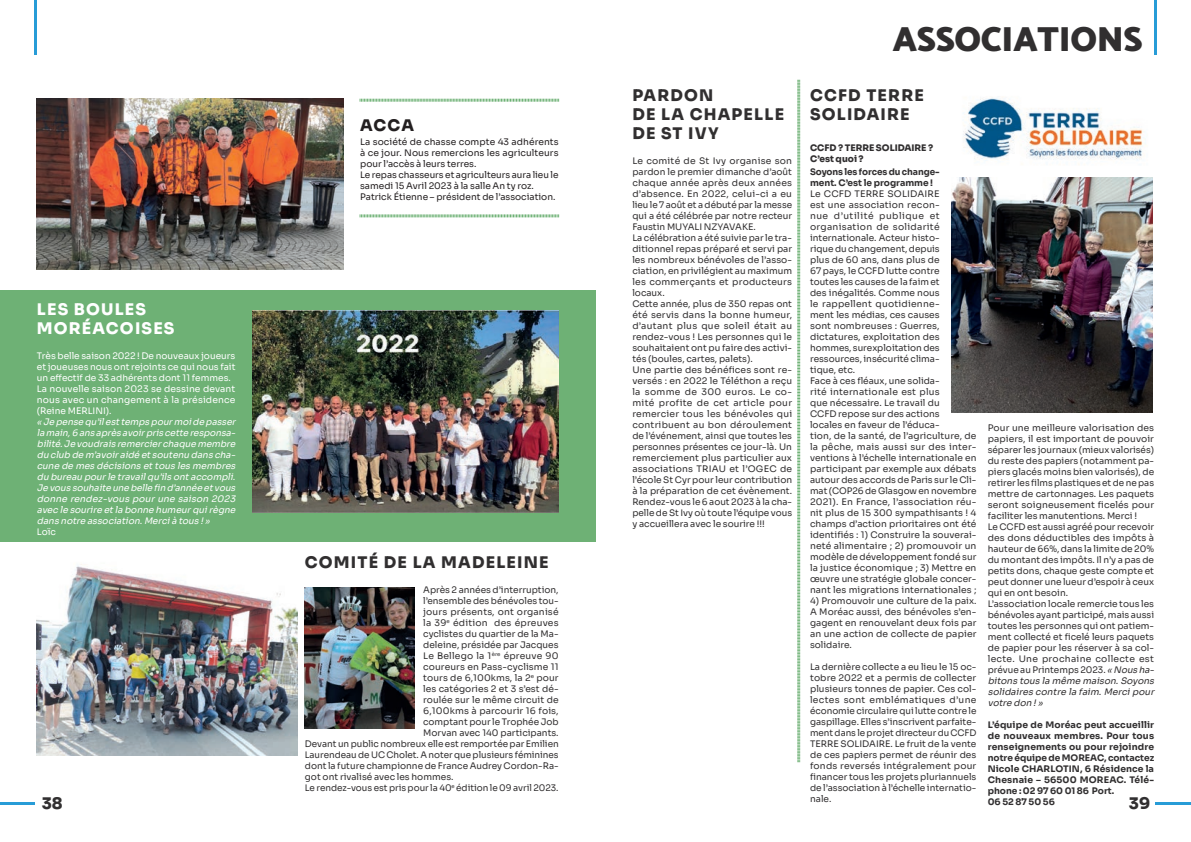
<style>
.page{position:relative;width:1191px;height:842px;background:#fff}
.page>*{position:absolute;margin:0;border:0;box-sizing:border-box;transform-origin:0 0}
.t1{font:900 35px "Catamaran";letter-spacing:-.01em;color:#312f30}
.Titre{font:800 16px/19.2px "Sora";letter-spacing:.075em;color:#312f30}
.Titre-2{font:800 16px/19.2px "Sora";letter-spacing:.075em;color:#fff}
.Titre-3{font:800 16px "Sora";color:#231f20}
.Texte_Courant{font:9px/11px "Sora";color:#312f30;text-align:justify}
.Texte_Courant-2{font:italic 9px/11px "Sora";color:#fff;text-align:justify}
.Texte_Courant-3{font:700 9px/11px "Sora";letter-spacing:.005em;color:#312f30}
.Texte_Courant-4{font:9px/11px "Sora";color:#231f20;text-align:justify}
.Texte_Courant-5{font:9px/11px "Sora";color:#fff;text-align:justify}
.Texte_Courant-6{font:9px "Sora";letter-spacing:.02em;color:#312f30}
.Sous_titre_1{font:800 9px/11px "Sora";color:#312f30}
.s1{font-style:italic}
</style>
<div class="page">
<hr style="left:34px;top:0;width:3px;height:54px;background:#289cd7">
<hr style="left:0;top:802px;width:35px;height:3px;background:#289cd7">
<hr style="left:1154px;top:0;width:3px;height:54px;background:#289cd7">
<hr style="left:1155px;top:802px;width:36px;height:3px;background:#289cd7">
<div style="left:0;top:290px;width:595px;height:251px;background:#6eb175"></div>
<img style="left:37px;top:99px;width:306px;height:171px">
<img style="left:252px;top:310px;width:306px;height:202px">
<img style="left:305px;top:587px;width:110px;height:142px">
<img style="left:37px;top:564px;width:261px;height:191px">
<svg style="left:360px;top:214px;width:199px;height:3px"></svg>
<svg style="left:360px;top:99px;width:199px;height:3px"></svg>
<img style="left:963px;top:98px;width:182px;height:67px">
<img style="left:951px;top:178px;width:202px;height:235px">
<svg style="left:797px;top:80px;width:3px;height:682px;background:#a4cea9"></svg>
<p class="t1" style="left:892px;top:13px;width:252px">ASSOCIATIONS</p>
<p class="Titre" style="left:810px;top:84px;width:115px">CCFD TERRE<br>SOLIDAIRE</p>
<p class="Sous_titre_1" style="left:810px;top:141px;width:125px">CCFD ? TERRE SOLIDAIRE ?<br>C’est quoi ?</p>
<p class="Texte_Courant-3" style="left:810px;top:166px;width:131px">Soyons les forces du change&shy;ment. C’est le programme !</p>
<p class="Texte_Courant" style="left:810px;top:188px;width:131px">Le CCFD TERRE SOLIDAIRE est une association recon&shy;nue d’utilité publique et organisation de solidarité internationale. Acteur histo&shy;rique du changement, depuis plus de 60 ans, dans plus de 67 pays, le CCFD lutte contre toutes les causes de la faim et des inégalités. Comme nous le rappellent quotidienne&shy;ment les médias, ces causes sont nombreuses : Guerres, dictatures, exploitation des hommes, surexploitation des ressources, insécurité clima&shy;tique, etc.</p>
<p class="Texte_Courant" style="left:810px;top:375px;width:168px;text-align:left">Face à ces fléaux, une solida-<br>rité internationale est plus<br>que nécessaire. Le travail du<br>CCFD repose sur des actions<br>locales en faveur de l’éduca-<br>tion, de la santé, de l’agriculture, de la pêche, mais aussi sur des inter&shy;ventions à l’échelle internationale en participant par exemple aux débats autour des accords de Paris sur le Cli&shy;mat (COP26 de Glasgow en novembre 2021). En France, l’association réu&shy;nit plus de 15 300 sympathisants ! 4 champs d’action prioritaires ont été identifiés : 1) Construire la souverai&shy;neté alimentaire ; 2) promouvoir un modèle de développement fondé sur la justice économique ; 3) Mettre en œuvre une stratégie globale concer&shy;nant les migrations internationales ;</p>
<p class="Texte_Courant" style="left:810px;top:595px;width:168px">4) Promouvoir une culture de la paix.<br>A Moréac aussi, des bénévoles s’en&shy;gagent en renouvelant deux fois par an une action de collecte de papier solidaire.</p>
<p class="Texte_Courant" style="left:810px;top:661px;width:168px">La dernière collecte a eu lieu le 15 oc&shy;tobre 2022 et a permis de collecter plusieurs tonnes de papier. Ces col&shy;lectes sont emblématiques d’une économie circulaire qui lutte contre le gaspillage. Elles s’inscrivent parfaite&shy;ment dans le projet directeur du CCFD TERRE SOLIDAIRE. Le fruit de la vente de ces papiers permet de réunir des fonds reversés intégralement pour financer tous les projets pluriannuels de l’association à l’échelle internatio&shy;nale.</p>
<p class="Titre" style="left:632px;top:84px;width:153px">PARDON<br>DE LA CHAPELLE<br>DE ST IVY</p>
<p class="Texte_Courant" style="left:632px;top:155px;width:161px">Le comité de St Ivy organise son pardon le premier dimanche d’août chaque année après deux années d’absence. En 2022, celui-ci a eu lieu le 7 août et a débuté par la messe qui a été célébrée par notre recteur Faustin MUYALI NZYAVAKE.</p>
<p class="Texte_Courant" style="left:632px;top:232px;width:161px">La célébration a été suivie par le tra&shy;ditionnel repas préparé et servi par les nombreux bénévoles de l’asso&shy;ciation, en privilégient au maximum les commerçants et producteurs locaux.</p>
<p class="Texte_Courant" style="left:632px;top:298px;width:161px">Cette année, plus de 350 repas ont été servis dans la bonne humeur, d’autant plus que soleil était au rendez-vous ! Les personnes qui le souhaitaient ont pu faire des activi&shy;tés (boules, cartes, palets).</p>
<p class="Texte_Courant" style="left:632px;top:364px;width:161px">Une partie des bénéfices sont re&shy;versés : en 2022 le Téléthon a reçu la somme de 300 euros. Le co&shy;mité profite de cet article pour remercier tous les bénévoles qui contribuent au bon déroulement de l’événement, ainsi que toutes les personnes présentes ce jour-là. Un remerciement plus particulier aux associations TRIAU et l’OGEC de l’école St Cyr pour leur contribution à la préparation de cet évènement.<br>Rendez-vous le 6 aout 2023 à la cha&shy;pelle de St Ivy où toute l’équipe vous y accueillera avec le sourire !!!</p>
<p class="Titre-3" style="left:360px;top:112px;width:55px">ACCA</p>
<p class="Texte_Courant-4" style="left:360px;top:136px;width:200px">La société de chasse compte 43 adhérents à ce jour. Nous remercions les agriculteurs pour l’accès à leurs terres.</p>
<p class="Texte_Courant-4" style="left:360px;top:169px;width:200px">Le repas chasseurs et agriculteurs aura lieu le samedi 15 Avril 2023 à la salle An ty roz.</p>
<p class="Texte_Courant-4" style="left:360px;top:191px;width:197px">Patrick Étienne – président de l’association.</p>
<p class="Titre-2" style="left:37px;top:298px;width:139px">LES BOULES<br>MORÉACOISES</p>
<p class="Texte_Courant-5" style="left:37px;top:349px;width:200px">Très belle saison 2022 ! De nouveaux joueurs et joueuses nous ont rejoints ce qui nous fait un effectif de 33 adhérents dont 11 femmes.</p>
<p class="Texte_Courant-5" style="left:37px;top:382px;width:200px">La nouvelle saison 2023 se dessine devant nous avec un changement à la présidence (Reine MERLINI).</p>
<p class="Texte_Courant-2" style="left:37px;top:415px;width:203px">«Je pense qu’ilesttempspourmoide passer lamain,6 ansaprèsavoirpriscette responsa&shy;bilité.Je voudraisremercierchaque membre du club de m’avoiraidé etsoutenu danscha&shy;cune de mesdécisionsettouslesmembres du bureau pourle travailqu’ilsontaccompli.<br>Je voussouhaite une belle fin d’année etvous donne rendez-vous pourune saison 2023 avec le sourire etlabonne humeurquirègne dansnotre association.Merciàtous!»</p>
<p class="Texte_Courant-5" style="left:37px;top:525px;width:21px">Loïc</p>
<p class="Texte_Courant" style="left:987px;top:422px;width:168px">Pour une meilleure valorisation des papiers, il est important de pouvoir séparer les journaux (mieux valorisés) du reste des papiers (notamment pa&shy;piers glacés moins bien valorisés), de retirer les films plastiques et de ne pas mettre de cartonnages. Les paquets seront soigneusement ficelés pour faciliter les manutentions. Merci !</p>
<p class="Texte_Courant" style="left:987px;top:521px;width:168px">Le CCFD est aussi agréé pour recevoir des dons déductibles des impôts à hauteur de 66%, dans la limite de 20% du montant des impôts. Il n’y a pas de petits dons, chaque geste compte et peut donner une lueur d’espoir à ceux qui en ont besoin.</p>
<p class="Texte_Courant" style="left:987px;top:598px;width:171px;text-align:left">L’association locale remercie tous les bénévoles ayant participé, mais aussi toutes les personnes qui ont patiem&shy;ment collecté et ficelé leurs paquets de papier pour les réserver à sa col&shy;lecte. Une prochaine collecte est prévue au Printemps 2023. <span class="s1">«Nousha&shy;bitonstouslamême maison.Soyons solidairescontre la faim.Mercipour votre don !»</span></p>
<p class="Texte_Courant-3" style="left:987px;top:719px;width:168px">L’équipe de Moréac peut accueillir de nouveaux membres. Pour tous renseignements ou pour rejoindre notre équipe de MOREAC, contactez<br>Nicole CHARLOTIN, 6 Résidence la<br>Chesnaie – 56500 MOREAC. Télé&shy;phone : 02 97 60 01 86 Port.<br>06 52 87 50 56</p>
<p class="Titre" style="left:305px;top:552px;width:245px">COMITÉ DE LA MADELEINE</p>
<p class="Texte_Courant" style="left:423px;top:584px;width:137px">Après 2 années d’interruption,</p>
<p class="Texte_Courant" style="left:423px;top:595px;width:137px">l’ensemble des bénévoles tou-</p>
<p class="Texte_Courant" style="left:423px;top:606px;width:137px">jours présents, ont organisé</p>
<p class="Texte_Courant-6" style="left:423px;top:615px;width:137px">la 39<sup>e</sup> édition des épreuves</p>
<p class="Texte_Courant" style="left:423px;top:628px;width:137px">cyclistes du quartier de la Ma-</p>
<p class="Texte_Courant" style="left:423px;top:639px;width:137px">deleine, présidée par Jacques</p>
<p class="Texte_Courant-6" style="left:423px;top:648px;width:137px">Le Bellego la 1<sup>ère</sup> épreuve 90</p>
<p class="Texte_Courant" style="left:423px;top:661px;width:137px">coureurs en Pass-cyclisme 11</p>
<p class="Texte_Courant" style="left:423px;top:672px;width:137px">tours de 6,100kms, la 2<sup>e</sup> pour</p>
<p class="Texte_Courant" style="left:423px;top:683px;width:137px">les catégories 2 et 3 s’est dé-</p>
<p class="Texte_Courant" style="left:423px;top:694px;width:137px">roulée sur le même circuit de</p>
<p class="Texte_Courant" style="left:423px;top:705px;width:137px">6,100kms à parcourir 16 fois,</p>
<p class="Texte_Courant" style="left:423px;top:716px;width:137px">comptant pour le Trophée Job</p>
<p class="Texte_Courant" style="left:423px;top:727px;width:137px">Morvan avec 140 participants.</p>
<p class="Texte_Courant" style="left:305px;top:738px;width:255px">Devant un public nombreux elle est remportée par Emilien</p>
<p class="Texte_Courant" style="left:305px;top:749px;width:255px">Laurendeau de UC Cholet. A noter que plusieurs féminines</p>
<p class="Texte_Courant" style="left:305px;top:760px;width:255px">dont la future championne de France Audrey Cordon-Ra-</p>
<p class="Texte_Courant" style="left:305px;top:771px;width:150px">got ont rivalisé avec les hommes.</p>
<p class="Texte_Courant" style="left:305px;top:782px;width:255px">Le rendez-vous est pris pour la 40<sup>e</sup> édition le 09 avril 2023.</p>
<h2 class="Titre" style="left:42px;top:793px;width:23px">38</h2>
<h2 class="Titre" style="left:1128px;top:793px;width:23px">39</h2>
</div>
